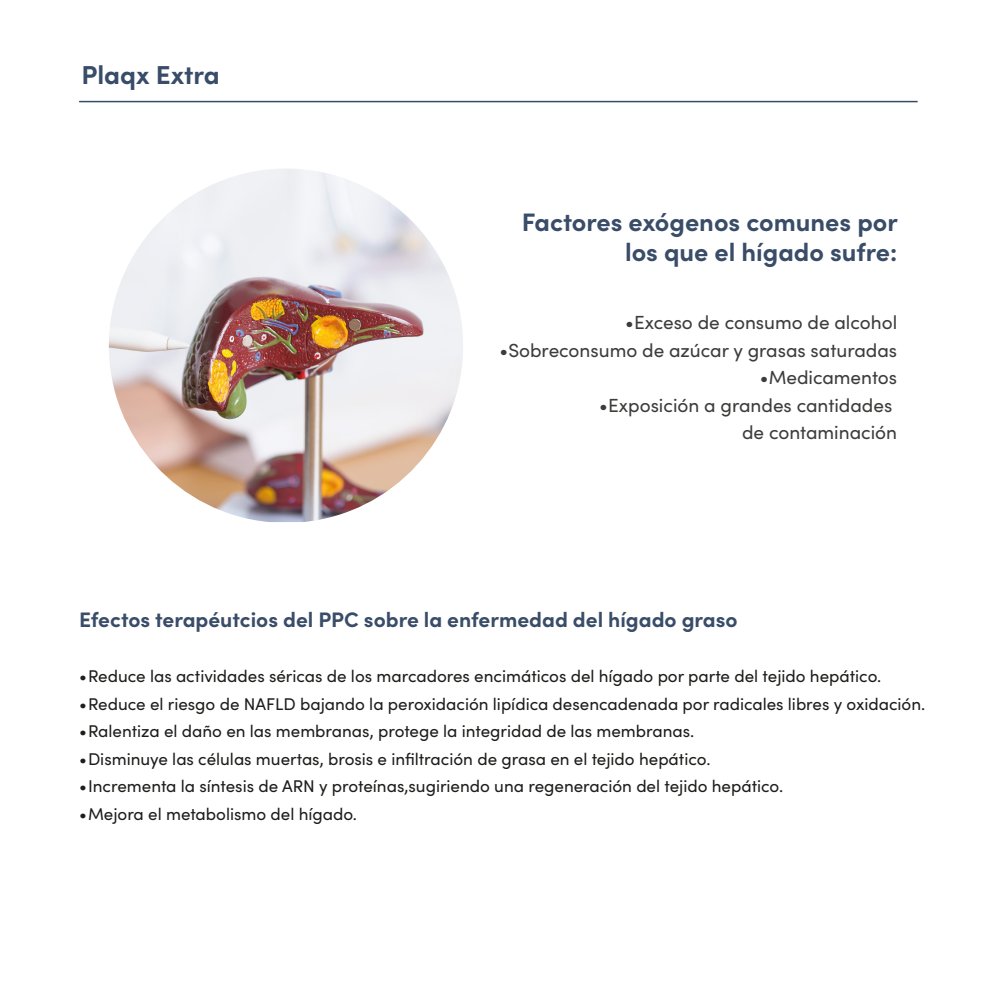
<style>
.page{position:relative;width:1000px;height:1000px;background:#fff}
.page>*{position:absolute;margin:0;border:0;box-sizing:border-box;transform-origin:0 0}
.t1{font:700 26px "Sofia Pro";color:#394c68}
.t2{font:700 25.3px/30.4px "Sofia Pro";color:#394c68;text-align:right}
.t3{font:700 21px "Sofia Pro";color:#394c68}
.t4{font:19px/27.5px "Sofia Pro";color:#3c3c3b;text-align:right}
.t5{font:17px "Sofia Pro";color:#1d1d1b}
</style>
<div class="page">
<hr style="left:79px;top:101px;width:839px;height:1px;background:#394a68">
<img style="left:109px;top:169px;width:354px;height:353px">
<h1 class="t1" style="left:81px;top:55px;width:140px">Plaqx Extra</h1>
<h2 class="t2" style="left:522px;top:205px;width:377px">Factores exógenos comunes por los que el hígado sufre:</h2>
<p class="t4" style="left:625px;top:308px;width:274px">•Exceso de consumo de alcohol</p>
<p class="t4" style="left:499px;top:335px;width:399px">•Sobreconsumo de azúcar y grasas saturadas</p>
<p class="t4" style="left:760px;top:363px;width:139px">•Medicamentos</p>
<p class="t4" style="left:599px;top:390px;width:299px">•Exposición a grandes cantidades de contaminación</p>
<p class="t3" style="left:79px;top:604px;width:660px">Efectos terapéutcios del PPC sobre la enfermedad del hígado graso</p>
<p class="t5" style="left:79px;top:664px;width:804px">•Reduce las actividades séricas de los marcadores encimáticos del hígado por parte del tejido hepático.</p>
<p class="t5" style="left:79px;top:691px;width:848px">•Reduce el riesgo de NAFLD bajando la peroxidación lipídica desencadenada por radicales libres y oxidación.</p>
<p class="t5" style="left:79px;top:719px;width:617px">•Ralentiza el daño en las membranas, protege la integridad de las membranas.</p>
<p class="t5" style="left:79px;top:746px;width:633px">•Disminuye las células muertas, brosis e infiltración de grasa en el tejido hepático.</p>
<p class="t5" style="left:79px;top:774px;width:706px">•Incrementa la síntesis de ARN y proteínas,sugiriendo una regeneración del tejido hepático.</p>
<p class="t5" style="left:79px;top:801px;width:280px">•Mejora el metabolismo del hígado.</p>
</div>
